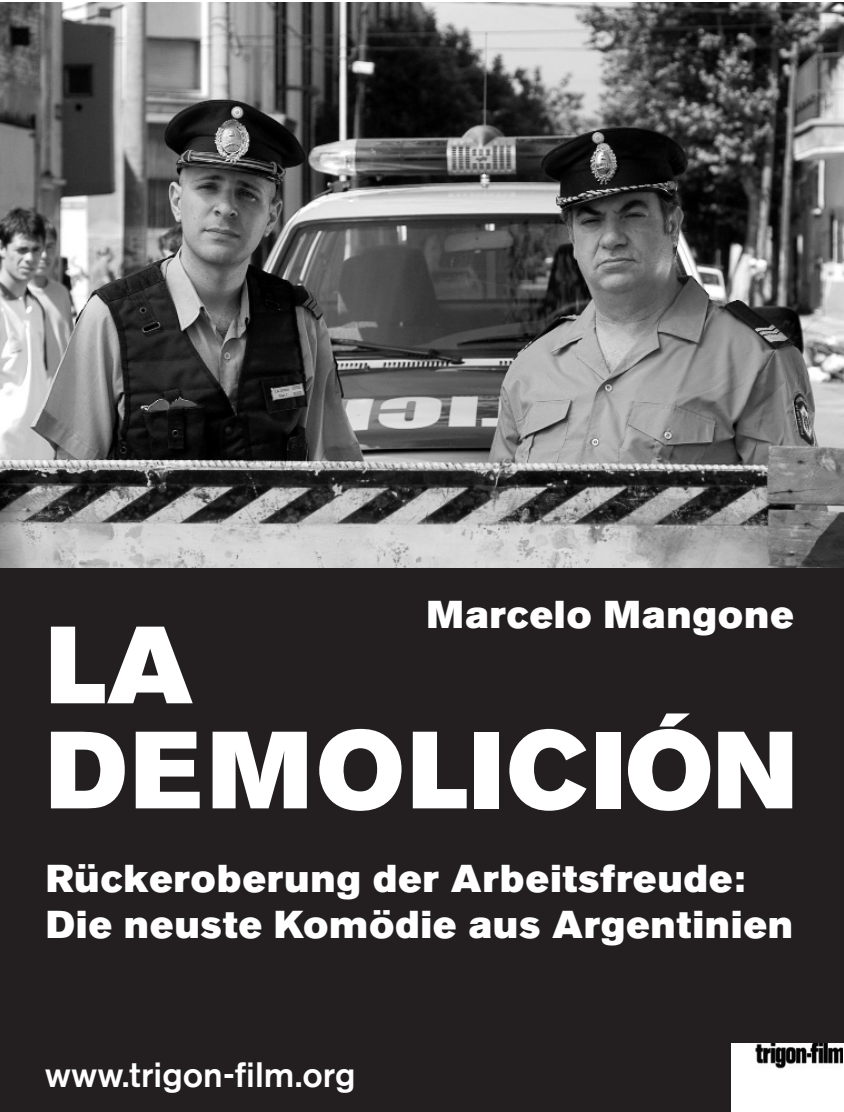
<style>
.page{position:relative;width:844px;height:1112px;background:#fff}
.page>*{position:absolute;margin:0;border:0;box-sizing:border-box;transform-origin:0 0}
.t1{font:108.5px/105px "Akzidenz Grotesk BQ Super";letter-spacing:.03em;color:#fff}
.t2{font:38.5px/45.5px "Akzidenz Grotesk BQ Super";letter-spacing:.03em;color:#fff}
.t3{font:500 35px "Akzidenz Grotesk BQ";color:#fff}
</style>
<div class="page">
<div style="left:0;top:567px;width:843px;height:544px;background:#231f20"></div>
<img style="left:0;top:3px;width:843px;height:564px">
<img style="left:731px;top:1043px;width:111px;height:68px">
<p class="t2" style="left:427px;top:595px;width:368px">Marcelo Mangone</p>
<h1 class="t1" style="left:46px;top:623px;width:752px">LA<br>DEMOLICIÓN</h1>
<p class="t2" style="left:46px;top:859px;width:748px">Rückeroberung der Arbeitsfreude:<br>Die neuste Komödie aus Argentinien</p>
<p class="t3" style="left:45px;top:1062px;width:312px">www.trigon-film.org</p>
</div>
